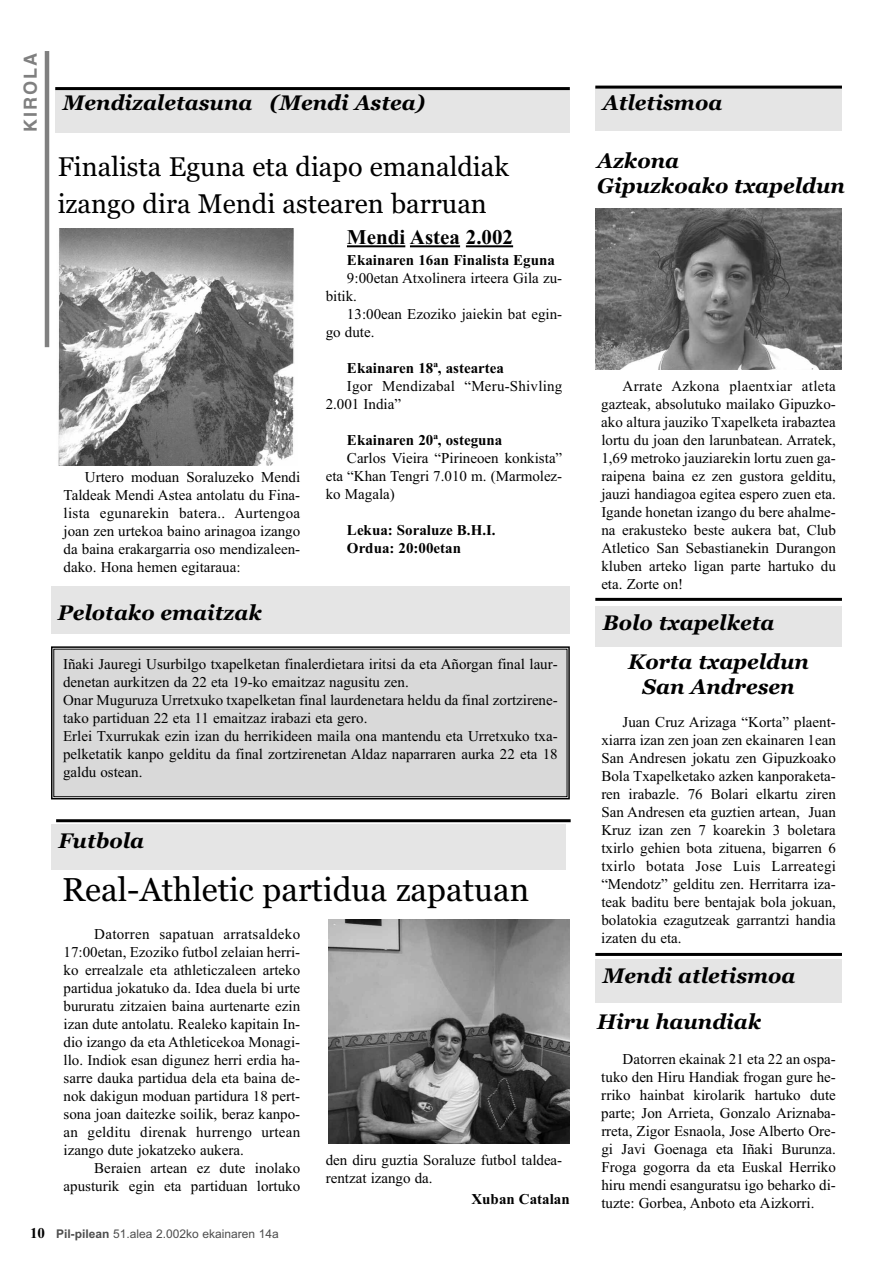
<style>
.page{position:relative;width:893px;height:1263px;background:#fff}
.page>*{position:absolute;margin:0;border:0;box-sizing:border-box;transform-origin:0 0}
.t1{font:33px "Georgia";color:#000}
.t2{font:27px/36.9px "Georgia";color:#000}
.t3{font:italic 700 21px/25.2px "Georgia";color:#000;text-align:center}
.t4{font:700 21px "Times New Roman";color:#000}
.t5{font:700 18px "Helvetica";letter-spacing:.11em;color:#808080}
.t6{font:15px/18px "Times New Roman";color:#000;text-align:justify}
.t7{font:700 15px/18px "Times New Roman";color:#000}
.t8{font:12px "Arial";color:#4d4d4d}
.s1{font-family:"Times New Roman";font-weight:700;font-size:15px;color:#000}
.s2{font-weight:700}
</style>
<div class="page">
<hr style="left:347px;top:245px;width:58px;height:2px;background:#000">
<hr style="left:410px;top:245px;width:50px;height:2px;background:#000">
<hr style="left:466px;top:245px;width:47px;height:2px;background:#000">
<hr style="left:45px;top:51px;width:4px;height:296px;background:#808080">
<div style="left:51px;top:825px;width:515px;height:45px;background:#e5e5e5"></div>
<hr style="left:56px;top:819px;width:515px;height:3px;background:#000">
<div style="left:55px;top:87px;width:515px;height:45px;background:#e5e5e5"></div>
<hr style="left:55px;top:87px;width:515px;height:3px;background:#000">
<div style="left:595px;top:87px;width:247px;height:44px;background:#e5e5e5"></div>
<hr style="left:595px;top:86px;width:247px;height:3px;background:#000">
<div style="left:595px;top:606px;width:247px;height:40px;background:#e5e5e5"></div>
<hr style="left:595px;top:598px;width:247px;height:3px;background:#000">
<div style="left:51px;top:587px;width:519px;height:47px;background:#e5e5e5"></div>
<img style="left:328px;top:919px;width:242px;height:224px">
<img style="left:595px;top:209px;width:247px;height:161px">
<img style="left:58px;top:229px;width:236px;height:236px">
<div style="left:595px;top:959px;width:247px;height:44px;background:#e5e5e5"></div>
<hr style="left:595px;top:953px;width:247px;height:3px;background:#000">
<div style="left:54px;top:649px;width:513px;height:147px;background:#d9d9d9"></div>
<div style="left:51px;top:646px;width:519px;height:153px;border:2px solid #000"></div>
<div style="left:54px;top:649px;width:513px;height:148px;border:1px solid #000"></div>
<p class="t5" style="left:20px;top:132px;width:81px;rotate:-90deg">KIROLA</p>
<h3 class="t3" style="left:63px;top:91px;width:364px">Mendizaletasuna (Mendi Astea)</h3>
<h3 class="t3" style="left:603px;top:91px;width:121px">Atletismoa</h3>
<h2 class="t2" style="left:58px;top:148px;width:453px">Finalista Eguna eta diapo emanaldiak izango dira Mendi astearen barruan</h2>
<p class="t6" style="left:64px;top:468px;width:238px;text-indent:21px">Urtero moduan Soraluzeko Mendi Taldeak Mendi Astea antolatu du Fina&shy;lista egunarekin batera.. Aurtengoa joan zen urtekoa baino arinagoa izango da baina erakargarria oso mendizaleen&shy;dako. Hona hemen egitaraua:</p>
<h3 class="t3" style="left:58px;top:600px;width:205px">Pelotako emaitzak</h3>
<h3 class="t4" style="left:347px;top:224px;width:168px">Mendi Astea 2.002</h3>
<p class="t7" style="left:347px;top:251px;width:209px">Ekainaren 16an Finalista Eguna</p>
<p class="t6" style="left:326px;top:269px;width:238px;text-indent:21px">9:00etan Atxolinera irteera Gila zu&shy;bitik.</p>
<p class="t6" style="left:326px;top:305px;width:238px;text-indent:21px">13:00ean Ezoziko jaiekin bat egin&shy;go dute.</p>
<p class="t7" style="left:347px;top:359px;width:159px">Ekainaren 18ª, asteartea</p>
<p class="t6" style="left:326px;top:377px;width:238px;text-indent:21px">Igor Mendizabal “Meru-Shivling<br>2.001 India”</p>
<p class="t7" style="left:347px;top:431px;width:157px">Ekainaren 20ª, osteguna</p>
<p class="t6" style="left:326px;top:449px;width:238px;text-indent:21px">Carlos Vieira “Pirineoen konkista” eta “Khan Tengri 7.010 m. (Marmolez&shy;ko Magala)</p>
<p class="t7" style="left:347px;top:521px;width:150px">Lekua: Soraluze B.H.I.<br>Ordua: 20:00etan</p>
<p class="t6" style="left:63px;top:655px;width:496px;text-align:left">Iñaki Jauregi Usurbilgo txapelketan finalerdietara iritsi da eta Añorgan final laur&shy;denetan aurkitzen da 22 eta 19-ko emaitzaz nagusitu zen.<br>Onar Muguruza Urretxuko txapelketan final laurdenetara heldu da final zortzirene&shy;tako partiduan 22 eta 11 emaitzaz irabazi eta gero.<br>Erlei Txurrukak ezin izan du herrikideen maila ona mantendu eta Urretxuko txa&shy;pelketatik kanpo gelditu da final zortzirenetan Aldaz naparraren aurka 22 eta 18 galdu ostean.</p>
<h3 class="t3" style="left:59px;top:828px;width:87px">Futbola</h3>
<h1 class="t1" style="left:62px;top:870px;width:469px">Real-Athletic partidua zapatuan</h1>
<p class="t6" style="left:64px;top:924px;width:238px;text-indent:31px">Datorren sapatuan arratsaldeko 17:00etan, Ezoziko futbol zelaian herri&shy;ko errealzale eta athleticzaleen arteko partidua jokatuko da. Idea duela bi urte bururatu zitzaien baina aurtenarte ezin izan dute antolatu. Realeko kapitain In&shy;dio izango da eta Athleticekoa Monagi&shy;llo. Indiok esan digunez herri erdia ha&shy;sarre dauka partidua dela eta baina de&shy;nok dakigun moduan partidura 18 pert&shy;sona joan daitezke soilik, beraz kanpo&shy;an gelditu direnak hurrengo urtean izango dute jokatzeko aukera.</p>
<p class="t6" style="left:64px;top:1158px;width:238px;text-align:right">Beraien artean ez dute inolako apusturik egin eta partiduan lortuko</p>
<p class="t6" style="left:326px;top:1150px;width:238px">den diru guztia Soraluze futbol taldea&shy;rentzat izango da.</p>
<p class="t7" style="left:471px;top:1190px;width:100px">Xuban Catalan</p>
<h3 class="t3" style="left:597px;top:148px;width:249px;text-align:left">Azkona<br>Gipuzkoako txapeldun</h3>
<p class="t6" style="left:601px;top:376px;width:236px;text-indent:21px">Arrate Azkona plaentxiar atleta gazteak, absolutuko mailako Gipuzko&shy;ako altura jauziko Txapelketa irabaztea lortu du joan den larunbatean. Arratek, 1,69 metroko jauziarekin lortu zuen ga&shy;raipena baina ez zen gustora gelditu, jauzi handiagoa egitea espero zuen eta.<br>Igande honetan izango du bere ahalme&shy;na erakusteko beste aukera bat, Club Atletico San Sebastianekin Durangon kluben arteko ligan parte hartuko du eta. Zorte on!</p>
<h3 class="t3" style="left:603px;top:610px;width:173px">Bolo txapelketa</h3>
<h3 class="t3" style="left:628px;top:649px;width:182px">Korta txapeldun<br>San Andresen</h3>
<p class="t6" style="left:601px;top:712px;width:236px;text-indent:21px">Juan Cruz Arizaga “Korta” plaent&shy;xiarra izan zen joan zen ekainaren 1ean San Andresen jokatu zen Gipuzkoako Bola Txapelketako azken kanporaketa&shy;ren irabazle. 76 Bolari elkartu ziren San Andresen eta guztien artean, Juan Kruz izan zen 7 koarekin 3 boletara txirlo gehien bota zituena, bigarren 6 txirlo botata Jose Luis Larreategi “Mendotz” gelditu zen. Herritarra iza&shy;teak baditu bere bentajak bola jokuan, bolatokia ezagutzeak garrantzi handia izaten du eta.</p>
<h3 class="t3" style="left:603px;top:963px;width:194px">Mendi atletismoa</h3>
<h3 class="t3" style="left:597px;top:1010px;width:166px">Hiru haundiak</h3>
<p class="t6" style="left:601px;top:1050px;width:236px;text-indent:21px">Datorren ekainak 21 eta 22 an ospa&shy;tuko den Hiru Handiak frogan gure he&shy;rriko hainbat kirolarik hartuko dute parte; Jon Arrieta, Gonzalo Ariznaba&shy;rreta, Zigor Esnaola, Jose Alberto Ore&shy;gi Javi Goenaga eta Iñaki Burunza.<br>Froga gogorra da eta Euskal Herriko hiru mendi esanguratsu igo beharko di&shy;tuzte: Gorbea, Anboto eta Aizkorri.</p>
<p class="t8" style="left:30px;top:1227px;width:250px"><span class="s1">10</span> <span class="s2">Pil-pilean</span> 51.alea 2.002ko ekainaren 14a</p>
</div>
